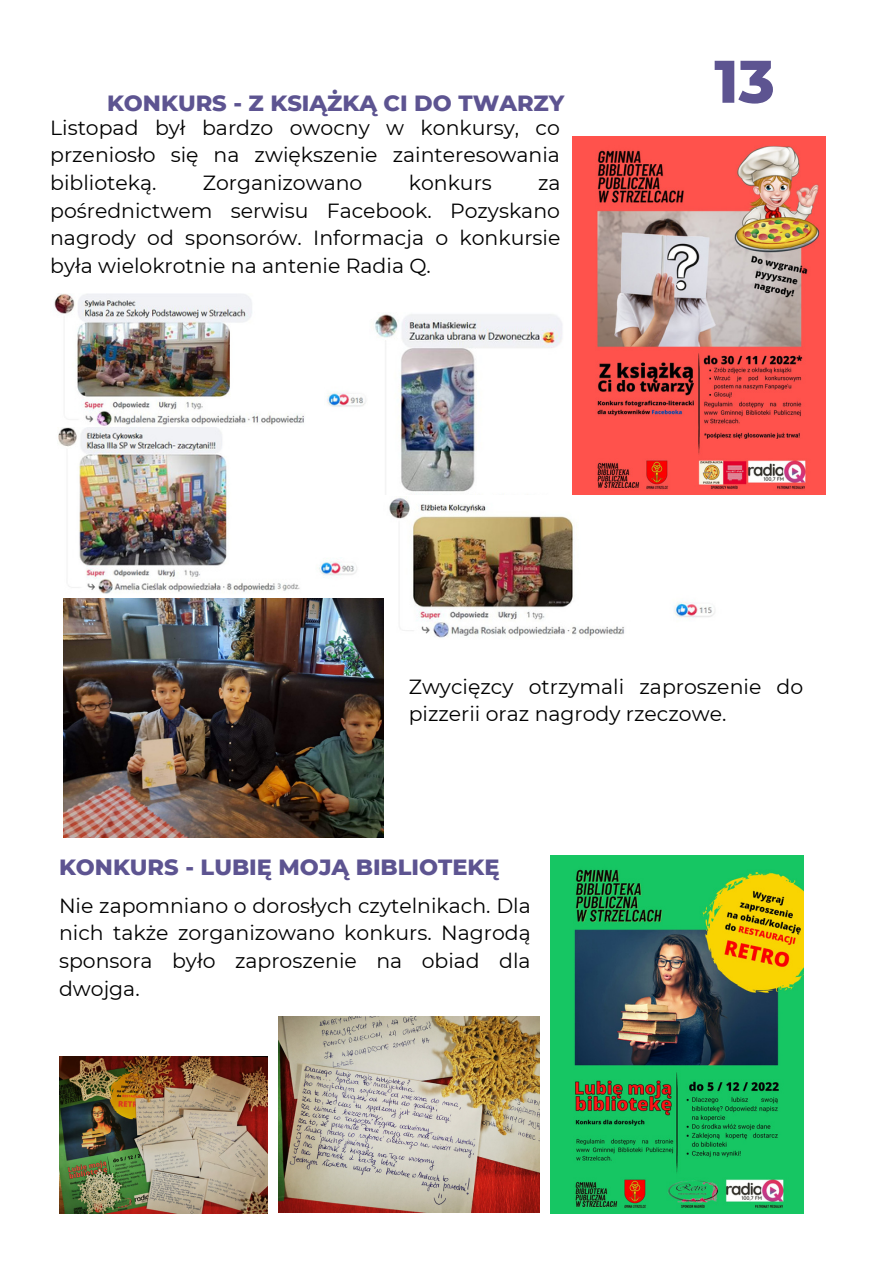
<style>
.page{position:relative;width:893px;height:1264px;background:#fff}
.page>*{position:absolute;margin:0;border:0;box-sizing:border-box;transform-origin:0 0}
.t1{font:800 60px "Montserrat";color:#5d5491}
.t2{font:800 22.5px "Montserrat";color:#5d5491}
.t3{font:20.4px/27.6px "Montserrat";color:#000;text-align:justify}
</style>
<div class="page">
<img style="left:54px;top:294px;width:312px;height:132px">
<img style="left:58px;top:427px;width:299px;height:167px">
<img style="left:389px;top:498px;width:326px;height:140px">
<img style="left:375px;top:314px;width:187px;height:180px">
<img style="left:572px;top:137px;width:253px;height:357px">
<img style="left:64px;top:598px;width:319px;height:239px">
<img style="left:550px;top:856px;width:253px;height:357px">
<img style="left:59px;top:1056px;width:208px;height:157px">
<img style="left:278px;top:1016px;width:261px;height:196px">
<p class="t2" style="left:107px;top:90px;width:459px">KONKURS - Z KSIĄŻKĄ CI DO TWARZY</p>
<p class="t3" style="left:50px;top:114px;width:511px">Listopad był bardzo owocny w konkursy, co przeniosło się na zwiększenie zainteresowania biblioteką.</p>
<p class="t3" style="left:203px;top:169px;width:161px">Zorganizowano</p>
<p class="t3" style="left:408px;top:169px;width:85px">konkurs</p>
<p class="t3" style="left:50px;top:169px;width:512px;text-indent:488px">za pośrednictwem serwisu Facebook. Pozyskano nagrody od sponsorów. Informacja o konkursie była wielokrotnie na antenie Radia Q.</p>
<h1 class="t1" style="left:714px;top:45px;width:62px">13</h1>
<p class="t3" style="left:408px;top:672px;width:396px">Zwycięzcy otrzymali zaproszenie do pizzerii oraz nagrody rzeczowe.</p>
<p class="t2" style="left:59px;top:853px;width:442px">KONKURS - LUBIĘ MOJĄ BIBLIOTEKĘ</p>
<p class="t3" style="left:59px;top:891px;width:473px">Nie zapomniano o dorosłych czytelnikach. Dla nich także zorganizowano konkurs. Nagrodą sponsora było zaproszenie na obiad dla dwojga.</p>
</div>
